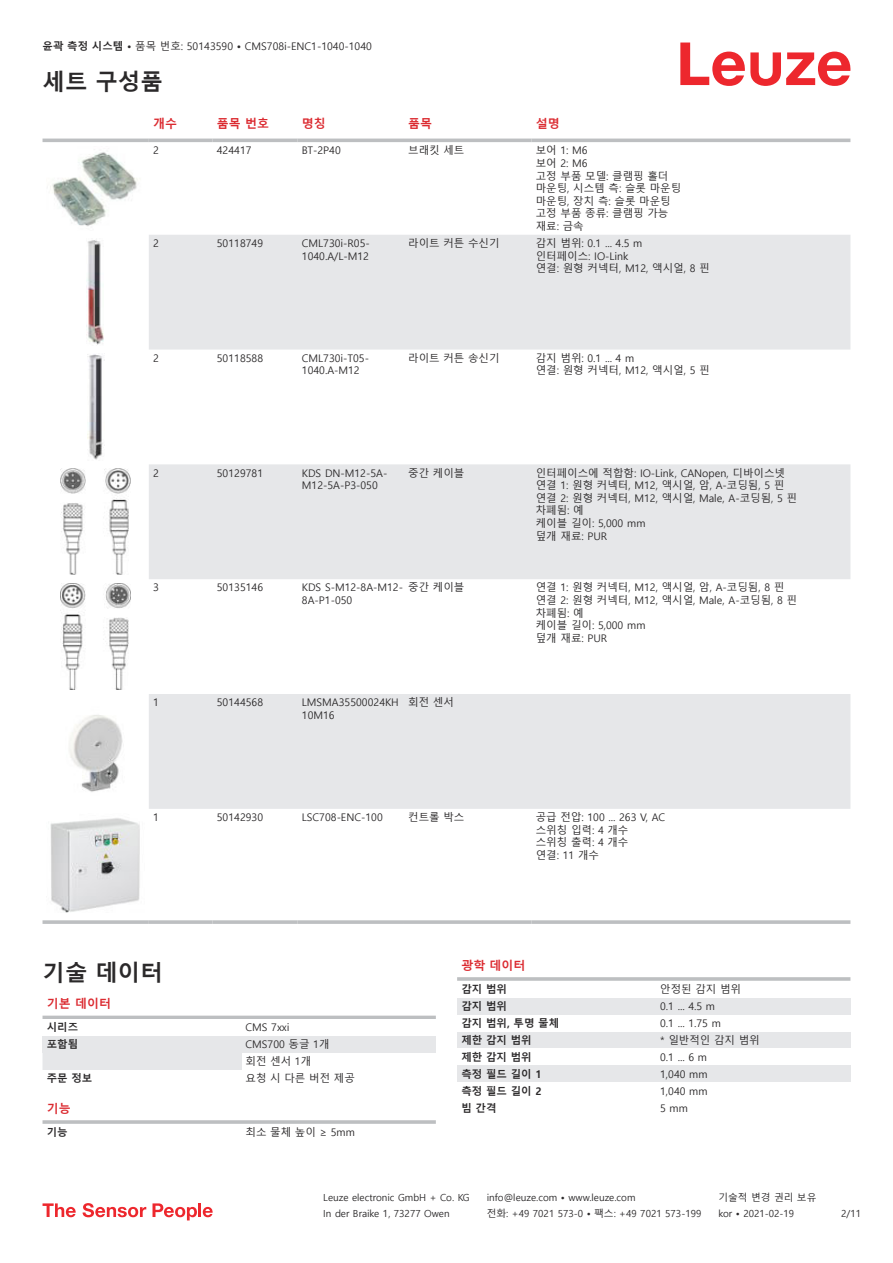
<style>
.page{position:relative;width:893px;height:1263px;background:#fff}
.page>*{position:absolute;margin:0;border:0;box-sizing:border-box;transform-origin:0 0}
.t1{font:700 22.5px "Malgun Gothic";color:#2b292a}
.t2{font:700 12px "Malgun Gothic";color:#db2a30}
.t3{font:10.5px/12.6px "Malgun Gothic";color:#2b292a}
.t4{font:700 10.5px "Malgun Gothic";color:#2b292a}
.t5{font:9.75px "Malgun Gothic";color:#2b292a}
.s1{font-weight:700}
</style>
<div class="page">
<svg style="left:680px;top:43px;width:170px;height:43px"></svg>
<svg style="left:149px;top:235px;width:701px;height:574px;fill:#e6e7e9"></svg>
<hr style="left:43px;top:139px;width:106px;height:3px;background:#bdbfc1">
<hr style="left:149px;top:139px;width:64px;height:3px;background:#bdbfc1">
<hr style="left:213px;top:139px;width:85px;height:3px;background:#bdbfc1">
<hr style="left:298px;top:139px;width:106px;height:3px;background:#bdbfc1">
<hr style="left:404px;top:139px;width:128px;height:3px;background:#bdbfc1">
<hr style="left:532px;top:139px;width:318px;height:3px;background:#bdbfc1">
<svg style="left:43px;top:920px;width:106px;height:4px"></svg>
<svg style="left:149px;top:920px;width:64px;height:4px"></svg>
<svg style="left:213px;top:920px;width:85px;height:4px"></svg>
<svg style="left:298px;top:920px;width:106px;height:4px"></svg>
<svg style="left:404px;top:920px;width:128px;height:4px"></svg>
<svg style="left:532px;top:920px;width:318px;height:4px"></svg>
<img style="left:50px;top:152px;width:88px;height:74px">
<img style="left:86px;top:240px;width:18px;height:105px">
<img style="left:87px;top:354px;width:16px;height:106px">
<img style="left:61px;top:469px;width:70px;height:106px">
<img style="left:61px;top:583px;width:70px;height:107px">
<img style="left:69px;top:715px;width:54px;height:77px">
<img style="left:50px;top:818px;width:90px;height:95px">
<div style="left:43px;top:1053px;width:199px;height:17px;background:#e6e7e9"></div>
<hr style="left:43px;top:1016px;width:393px;height:3px;background:#bdbfc1">
<div style="left:43px;top:1036px;width:199px;height:17px;background:#e6e7e9"></div>
<div style="left:242px;top:1036px;width:194px;height:17px;background:#e6e7e9"></div>
<hr style="left:43px;top:1120px;width:393px;height:4px;background:#c6c8ca">
<hr style="left:457px;top:977px;width:393px;height:4px;background:#c7c9ca">
<div style="left:457px;top:998px;width:200px;height:16px;background:#e6e7e9"></div>
<div style="left:657px;top:998px;width:193px;height:16px;background:#e6e7e9"></div>
<div style="left:457px;top:1031px;width:200px;height:17px;background:#e6e7e9"></div>
<div style="left:657px;top:1031px;width:193px;height:17px;background:#e6e7e9"></div>
<div style="left:457px;top:1065px;width:200px;height:17px;background:#e6e7e9"></div>
<div style="left:657px;top:1065px;width:193px;height:17px;background:#e6e7e9"></div>
<svg style="left:43px;top:1203px;width:33px;height:14px"></svg>
<svg style="left:83px;top:1203px;width:63px;height:14px"></svg>
<svg style="left:153px;top:1203px;width:44px;height:17px"></svg>
<hr style="left:198px;top:1203px;width:3px;height:14px;background:#ed272d">
<svg style="left:203px;top:1207px;width:10px;height:10px"></svg>
<p class="t3" style="left:43px;top:40px;width:331px"><span class="s1">윤곽 측정 시스템 •</span> 품목 번호: 50143590 <span class="s1">•</span> CMS708i-ENC1-1040-1040</p>
<h1 class="t1" style="left:43px;top:69px;width:122px">세트 구성품</h1>
<p class="t2" style="left:153px;top:116px;width:25px">개수</p>
<p class="t2" style="left:217px;top:116px;width:54px">품목 번호</p>
<p class="t2" style="left:302px;top:116px;width:25px">명칭</p>
<p class="t2" style="left:408px;top:116px;width:25px">품목</p>
<p class="t2" style="left:536px;top:116px;width:25px">설명</p>
<p class="t3" style="left:153px;top:144px;width:7px">2</p>
<p class="t3" style="left:217px;top:144px;width:36px">424417</p>
<p class="t3" style="left:302px;top:144px;width:40px">BT-2P40</p>
<p class="t3" style="left:408px;top:144px;width:58px">브래킷 세트</p>
<p class="t3" style="left:536px;top:144px;width:147px">보어 1: M6<br>보어 2: M6<br>고정 부품 모델: 클램핑 홀더 마운팅, 시스템 측: 슬롯 마운팅 마운팅, 장치 측: 슬롯 마운팅 고정 부품 종류: 클램핑 가능 재료: 금속</p>
<p class="t3" style="left:153px;top:237px;width:7px">2</p>
<p class="t3" style="left:217px;top:237px;width:48px">50118749</p>
<p class="t3" style="left:302px;top:237px;width:69px">CML730i-R05-<br>1040.A/L-M12</p>
<p class="t3" style="left:408px;top:237px;width:93px">라이트 커튼 수신기</p>
<p class="t3" style="left:536px;top:237px;width:175px">감지 범위: 0.1 ... 4.5 m<br>인터페이스: IO-Link<br>연결: 원형 커넥터, M12, 액시얼, 8 핀</p>
<p class="t3" style="left:153px;top:352px;width:7px">2</p>
<p class="t3" style="left:217px;top:352px;width:48px">50118588</p>
<p class="t3" style="left:302px;top:352px;width:69px">CML730i-T05-<br>1040.A-M12</p>
<p class="t3" style="left:408px;top:352px;width:93px">라이트 커튼 송신기</p>
<p class="t3" style="left:536px;top:352px;width:175px">감지 범위: 0.1 ... 4 m<br>연결: 원형 커넥터, M12, 액시얼, 5 핀</p>
<p class="t3" style="left:153px;top:467px;width:7px">2</p>
<p class="t3" style="left:217px;top:467px;width:48px">50129781</p>
<p class="t3" style="left:302px;top:467px;width:87px">KDS DN-M12-5A-<br>M12-5A-P3-050</p>
<p class="t3" style="left:408px;top:467px;width:58px">중간 케이블</p>
<p class="t3" style="left:536px;top:467px;width:263px">인터페이스에 적합함: IO-Link, CANopen, 디바이스넷 연결 1: 원형 커넥터, M12, 액시얼, 암, A-코딩됨, 5 핀 연결 2: 원형 커넥터, M12, 액시얼, Male, A-코딩됨, 5 핀 차폐됨: 예<br>케이블 길이: 5,000 mm<br>덮개 재료: PUR</p>
<p class="t3" style="left:153px;top:581px;width:7px">3</p>
<p class="t3" style="left:217px;top:581px;width:48px">50135146</p>
<p class="t3" style="left:302px;top:581px;width:103px">KDS S-M12-8A-M12-<br>8A-P1-050</p>
<p class="t3" style="left:408px;top:581px;width:58px">중간 케이블</p>
<p class="t3" style="left:536px;top:581px;width:263px">연결 1: 원형 커넥터, M12, 액시얼, 암, A-코딩됨, 8 핀 연결 2: 원형 커넥터, M12, 액시얼, Male, A-코딩됨, 8 핀 차폐됨: 예<br>케이블 길이: 5,000 mm<br>덮개 재료: PUR</p>
<p class="t3" style="left:153px;top:696px;width:7px">1</p>
<p class="t3" style="left:217px;top:696px;width:48px">50144568</p>
<p class="t3" style="left:302px;top:696px;width:98px">LMSMA35500024KH<br>10M16</p>
<p class="t3" style="left:408px;top:696px;width:47px">회전 센서</p>
<p class="t3" style="left:153px;top:811px;width:7px">1</p>
<p class="t3" style="left:217px;top:811px;width:48px">50142930</p>
<p class="t3" style="left:302px;top:811px;width:82px">LSC708-ENC-100</p>
<p class="t3" style="left:408px;top:811px;width:58px">컨트롤 박스</p>
<p class="t3" style="left:536px;top:811px;width:131px">공급 전압: 100 ... 263 V, AC 스위칭 입력: 4 개수<br>스위칭 출력: 4 개수<br>연결: 11 개수</p>
<h1 class="t1" style="left:43px;top:959px;width:122px">기술 데이터</h1>
<p class="t2" style="left:47px;top:996px;width:66px">기본 데이터</p>
<p class="t4" style="left:47px;top:1021px;width:33px">시리즈</p>
<p class="t3" style="left:246px;top:1021px;width:45px">CMS 7xxi</p>
<p class="t4" style="left:47px;top:1038px;width:33px">포함됨</p>
<p class="t3" style="left:246px;top:1036px;width:86px;line-height:17px">CMS700 동글 1개 회전 센서 1개</p>
<p class="t4" style="left:47px;top:1072px;width:47px">주문 정보</p>
<p class="t3" style="left:246px;top:1072px;width:111px">요청 시 다른 버전 제공</p>
<p class="t2" style="left:47px;top:1101px;width:25px">기능</p>
<p class="t4" style="left:47px;top:1126px;width:22px">기능</p>
<p class="t3" style="left:246px;top:1126px;width:111px">최소 물체 높이 ≥ 5mm</p>
<p class="t2" style="left:461px;top:958px;width:66px">광학 데이터</p>
<p class="t4" style="left:461px;top:983px;width:47px">감지 범위</p>
<p class="t3" style="left:660px;top:983px;width:82px">안정된 감지 범위</p>
<p class="t4" style="left:461px;top:1000px;width:47px">감지 범위</p>
<p class="t3" style="left:660px;top:1000px;width:56px">0.1 ... 4.5 m</p>
<p class="t4" style="left:461px;top:1017px;width:99px">감지 범위, 투명 물체</p>
<p class="t3" style="left:660px;top:1017px;width:62px">0.1 ... 1.75 m</p>
<p class="t4" style="left:461px;top:1034px;width:72px">제한 감지 범위</p>
<p class="t3" style="left:660px;top:1034px;width:101px">* 일반적인 감지 범위</p>
<p class="t4" style="left:461px;top:1051px;width:72px">제한 감지 범위</p>
<p class="t3" style="left:660px;top:1051px;width:48px">0.1 ... 6 m</p>
<p class="t4" style="left:461px;top:1067px;width:82px">측정 필드 길이 1</p>
<p class="t3" style="left:660px;top:1068px;width:49px">1,040 mm</p>
<p class="t4" style="left:461px;top:1084px;width:82px">측정 필드 길이 2</p>
<p class="t3" style="left:660px;top:1085px;width:49px">1,040 mm</p>
<p class="t4" style="left:461px;top:1101px;width:37px">빔 간격</p>
<p class="t3" style="left:660px;top:1101px;width:29px">5 mm</p>
<p class="t5" style="left:323px;top:1192px;width:148px">Leuze electronic GmbH + Co. KG</p>
<p class="t5" style="left:487px;top:1192px;width:150px">info@leuze.com • www.leuze.com</p>
<p class="t5" style="left:718px;top:1192px;width:100px">기술적 변경 권리 보유</p>
<p class="t5" style="left:323px;top:1208px;width:128px">In der Braike 1, 73277 Owen</p>
<p class="t5" style="left:487px;top:1208px;width:216px">전화: +49 7021 573-0 • 팩스: +49 7021 573-199</p>
<p class="t5" style="left:718px;top:1208px;width:77px">kor • 2021-02-19</p>
<p class="t5" style="left:841px;top:1208px;width:21px">2 /11</p>
</div>
